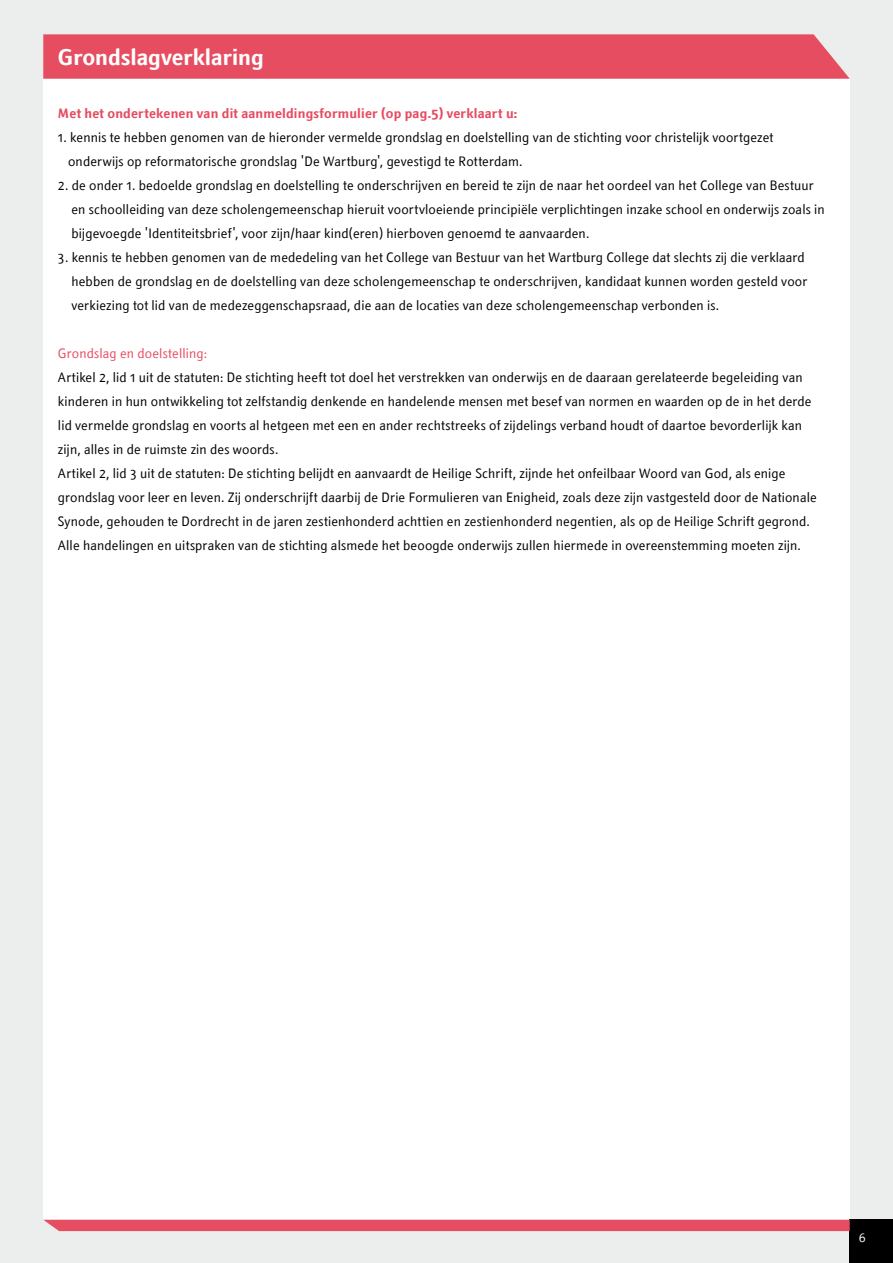
<style>
.page{position:relative;width:893px;height:1263px;background:#eceded}
.page>*{position:absolute;margin:0;border:0;box-sizing:border-box;transform-origin:0 0}
.t1{font:700 22.5px "Textra LT Com";color:#fff}
.t2{font:13.5px/24px "Textra LT Com";letter-spacing:.01em;color:#000}
.t3{font:700 13.5px "Textra LT Com";letter-spacing:.015em;color:#e64d61}
.t4{font:13.5px "Textra LT Com";letter-spacing:.01em;color:#e64d61}
.t5{font:12px "Textra LT Com";color:#fff}
</style>
<div class="page">
<div style="left:43px;top:79px;width:807px;height:1141px;background:#fff"></div>
<div style="left:43px;top:34px;width:807px;height:45px;background:#e64d61"></div>
<div style="left:850px;top:1220px;width:43px;height:43px;background:#000"></div>
<div style="left:44px;top:1220px;width:806px;height:11px;background:#e64d61"></div>
<h1 class="t1" style="left:58px;top:43px;width:207px">Grondslagverklaring</h1>
<p class="t3" style="left:58px;top:104px;width:461px">Met het ondertekenen van dit aanmeldingsformulier (op pag.5) verklaart u:</p>
<p class="t2" style="left:68px;top:125px;width:707px;text-indent:-10px">1. kennis te hebben genomen van de hieronder vermelde grondslag en doelstelling van de stichting voor christelijk voortgezet onderwijs op reformatorische grondslag 'De Wartburg', gevestigd te Rotterdam.</p>
<p class="t2" style="left:71px;top:173px;width:755px;text-indent:-14px">2. de onder 1. bedoelde grondslag en doelstelling te onderschrijven en bereid te zijn de naar het oordeel van het College van Bestuur en schoolleiding van deze scholengemeenschap hieruit voortvloeiende principiële verplichtingen inzake school en onderwijs zoals in bijgevoegde 'Identiteitsbrief', voor zijn/haar kind(eren) hierboven genoemd te aanvaarden.</p>
<p class="t2" style="left:71px;top:245px;width:737px;text-indent:-14px">3. kennis te hebben genomen van de mededeling van het College van Bestuur van het Wartburg College dat slechts zij die verklaard hebben de grondslag en de doelstelling van deze scholengemeenschap te onderschrijven, kandidaat kunnen worden gesteld voor verkiezing tot lid van de medezeggenschapsraad, die aan de locaties van deze scholengemeenschap verbonden is.</p>
<p class="t4" style="left:58px;top:344px;width:151px">Grondslag en doelstelling:</p>
<p class="t2" style="left:58px;top:365px;width:760px">Artikel 2, lid 1 uit de statuten: De stichting heeft tot doel het verstrekken van onderwijs en de daaraan gerelateerde begeleiding van kinderen in hun ontwikkeling tot zelfstandig denkende en handelende mensen met besef van normen en waarden op de in het derde lid vermelde grondslag en voorts al hetgeen met een en ander rechtstreeks of zijdelings verband houdt of daartoe bevorderlijk kan zijn, alles in de ruimste zin des woords.<br>Artikel 2, lid 3 uit de statuten: De stichting belijdt en aanvaardt de Heilige Schrift, zijnde het onfeilbaar Woord van God, als enige grondslag voor leer en leven. Zij onderschrijft daarbij de Drie Formulieren van Enigheid, zoals deze zijn vastgesteld door de Nationale Synode, gehouden te Dordrecht in de jaren zestienhonderd achttien en zestienhonderd negentien, als op de Heilige Schrift gegrond.<br>Alle handelingen en uitspraken van de stichting alsmede het beoogde onderwijs zullen hiermede in overeenstemming moeten zijn.</p>
<p class="t5" style="left:859px;top:1230px;width:9px">6</p>
</div>
